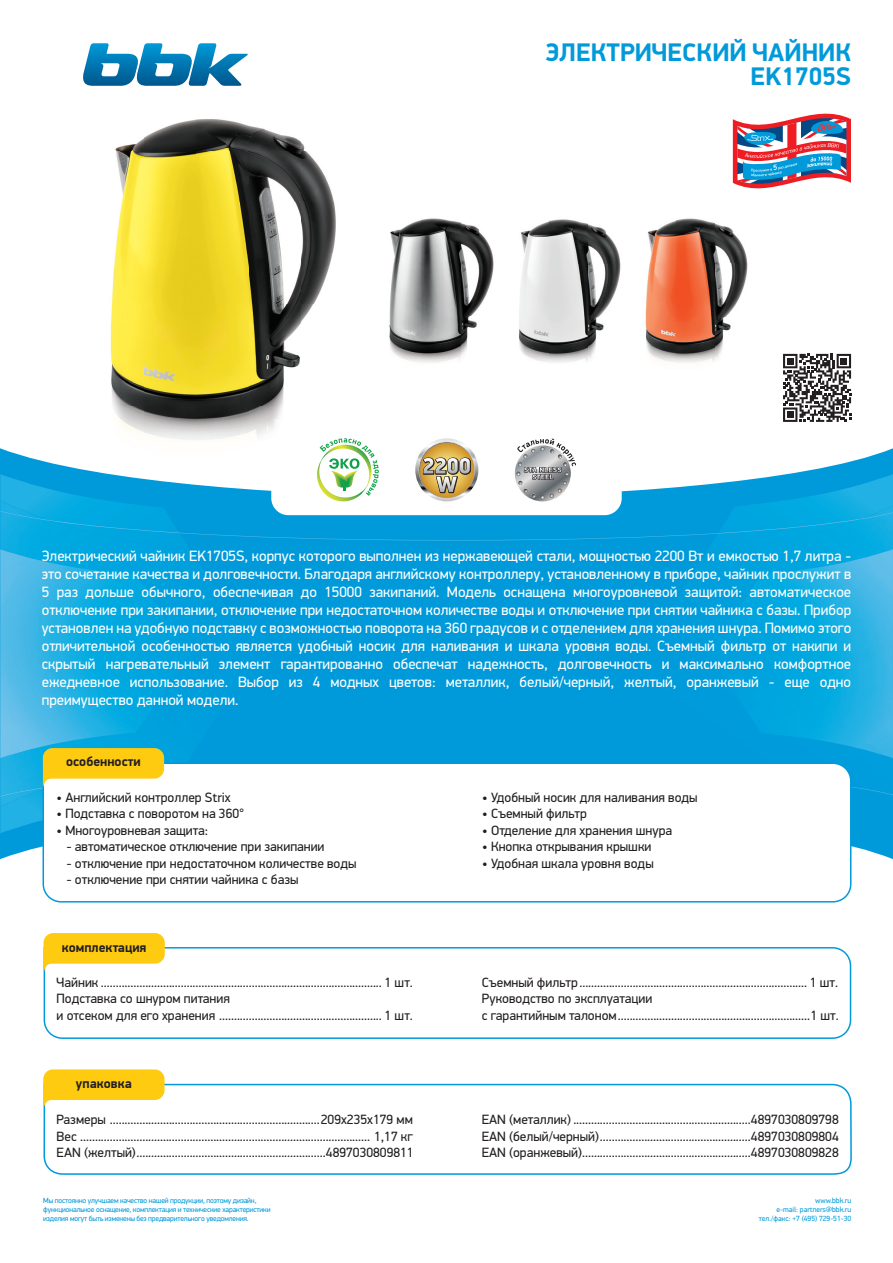
<style>
.page{position:relative;width:893px;height:1263px;background:#fff}
.page>*{position:absolute;margin:0;border:0;box-sizing:border-box;transform-origin:0 0}
.t1{font:700 25.5px/24.9px "PF Din Display Pro";color:#009ada;text-align:right}
.t2{font:15px/18px "PF Din Display Pro";color:#fff;text-align:justify}
.t3{font:13.5px/16.5px "PF Din Display Pro";color:#231f20}
.t4{font:13.5px "PF Din Display Pro";color:#211e1e}
.t5{font:700 13.5px "PF Din Display Pro";color:#231f20}
.t6{font:7.5px/9px "PF Din Display Pro";letter-spacing:-.02em;color:#009ada}
.t7{font:7.5px/9px "PF Din Display Pro";color:#009ada;text-align:right}
</style>
<div class="page">
<div style="left:0;top:448px;width:893px;height:411px;background:#009ada"></div>
<img style="left:0;top:474px;width:315px;height:76px">
<img style="left:0;top:511px;width:225px;height:33px">
<div style="left:586px;top:540px;width:87px;height:208px;background:#009ada"></div>
<div style="left:643px;top:654px;width:250px;height:147px;background:#009ada"></div>
<img style="left:105px;top:520px;width:74px;height:13px">
<div style="left:0;top:550px;width:315px;height:283px;background:#009ada"></div>
<div style="left:0;top:544px;width:256px;height:263px;background:#009fdc"></div>
<img style="left:0;top:501px;width:105px;height:35px">
<img style="left:0;top:549px;width:136px;height:199px">
<img style="left:105px;top:536px;width:47px;height:8px">
<div style="left:191px;top:550px;width:67px;height:55px;background:#009ada"></div>
<img style="left:0;top:501px;width:49px;height:10px">
<img style="left:0;top:511px;width:51px;height:10px">
<div style="left:642px;top:553px;width:31px;height:52px;background:#009ada"></div>
<div style="left:673px;top:540px;width:220px;height:208px;background:#009edb"></div>
<img style="left:762px;top:549px;width:131px;height:199px">
<svg style="left:83px;top:43px;width:165px;height:43px"></svg>
<svg style="left:44px;top:947px;width:807px;height:92px"></svg>
<svg style="left:44px;top:933px;width:121px;height:40px"></svg>
<svg style="left:43px;top:797px;width:808px;height:105px"></svg>
<svg style="left:0;top:748px;width:893px;height:49px"></svg>
<svg style="left:43px;top:1084px;width:809px;height:91px"></svg>
<svg style="left:43px;top:1069px;width:122px;height:40px"></svg>
<svg style="left:733px;top:100px;width:118px;height:102px"></svg>
<svg style="left:737px;top:108px;width:109px;height:86px"></svg>
<img style="left:92px;top:119px;width:244px;height:338px">
<img style="left:645px;top:218px;width:103px;height:145px">
<img style="left:519px;top:219px;width:102px;height:144px">
<img style="left:389px;top:218px;width:105px;height:145px">
<svg style="left:783px;top:354px;width:68px;height:68px"></svg>
<svg style="left:179px;top:438px;width:714px;height:102px"></svg>
<h1 class="t1" style="left:545px;top:39px;width:307px">ЭЛЕКТРИЧЕСКИЙ ЧАЙНИК<br>EK1705S</h1>
<p class="t2" style="left:42px;top:547px;width:811px">Электрический чайник EK1705S, корпус которого выполнен из нержавеющей стали, мощностью 2200 Bт и емкостью 1,7 литра - это сочетание качества и долговечности. Благодаря английскому контроллеру, установленному в приборе, чайник прослужит в 5 раз дольше обычного, обеспечивая до 15000 закипаний. Модель оснащена многоуровневой защитой: автоматическое отключение при закипании, отключение при недостаточном количестве воды и отключение при снятии чайника с базы. Прибор установлен на удобную подставку с возможностью поворота на 360 градусов и с отделением для хранения шнура. Помимо этого отличительной особенностью является удобный носик для наливания и шкала уровня воды. Съемный фильтр от накипи и скрытый нагревательный элемент гарантированно обеспечат надежность, долговечность и максимально комфортное ежедневное использование. Выбор из 4 модных цветов: металлик, белый/черный, желтый, оранжевый - еще одно преимущество данной модели.</p>
<p class="t5" style="left:66px;top:754px;width:76px">особенности</p>
<p class="t4" style="left:57px;top:789px;width:176px">• Английский контроллер Strix</p>
<p class="t4" style="left:57px;top:806px;width:189px">• Подставка с поворотом на 360°</p>
<p class="t4" style="left:57px;top:822px;width:153px">• Многоуровневая защита:</p>
<p class="t4" style="left:66px;top:839px;width:260px">- автоматическое отключение при закипании</p>
<p class="t4" style="left:66px;top:855px;width:292px">- отключение при недостаточном количестве воды</p>
<p class="t4" style="left:66px;top:872px;width:234px">- отключение при снятии чайника с базы</p>
<p class="t5" style="left:62px;top:939px;width:86px">комплектация</p>
<p class="t4" style="left:482px;top:789px;width:217px">• Удобный носик для наливания воды</p>
<p class="t4" style="left:482px;top:806px;width:106px">• Съемный фильтр</p>
<p class="t4" style="left:482px;top:822px;width:191px">• Отделение для хранения шнура</p>
<p class="t4" style="left:482px;top:839px;width:171px">• Кнопка открывания крышки</p>
<p class="t4" style="left:482px;top:855px;width:173px">• Удобная шкала уровня воды</p>
<p class="t3" style="left:57px;top:974px;width:358px">Чайник ............................................................................................... 1 шт.<br>Подставка со шнуром питания<br>и отсеком для его хранения ....................................................... 1 шт.</p>
<p class="t3" style="left:482px;top:974px;width:359px">Съемный фильтр............................................................................. 1 шт.<br>Руководство по эксплуатации<br>с гарантийным талоном.................................................................1 шт.</p>
<p class="t5" style="left:76px;top:1075px;width:58px">упаковка</p>
<p class="t3" style="left:57px;top:1111px;width:359px;text-align:justify">Размеры .......................................................................209x235x179 мм Вес .................................................................................................. 1,17 кг EAN (желтый)................................................................4897030809811</p>
<p class="t3" style="left:482px;top:1111px;width:359px;text-align:justify">EAN (металлик) ............................................................4897030809798<br>EAN (белый/черный)...................................................4897030809804<br>EAN (оранжевый).........................................................4897030809828</p>
<p class="t6" style="left:43px;top:1195px;width:229px">Мы постоянно улучшаем качество нашей продукции, поэтому дизайн, функциональное оснащение, комплектация и технические характеристики изделия могут быть изменены без предварительного уведомления.</p>
<p class="t7" style="left:759px;top:1195px;width:94px">www.bbk.ru<br>e-mail: partners@bbk.ru тел./факс: +7 (495) 729-51-30</p>
</div>
